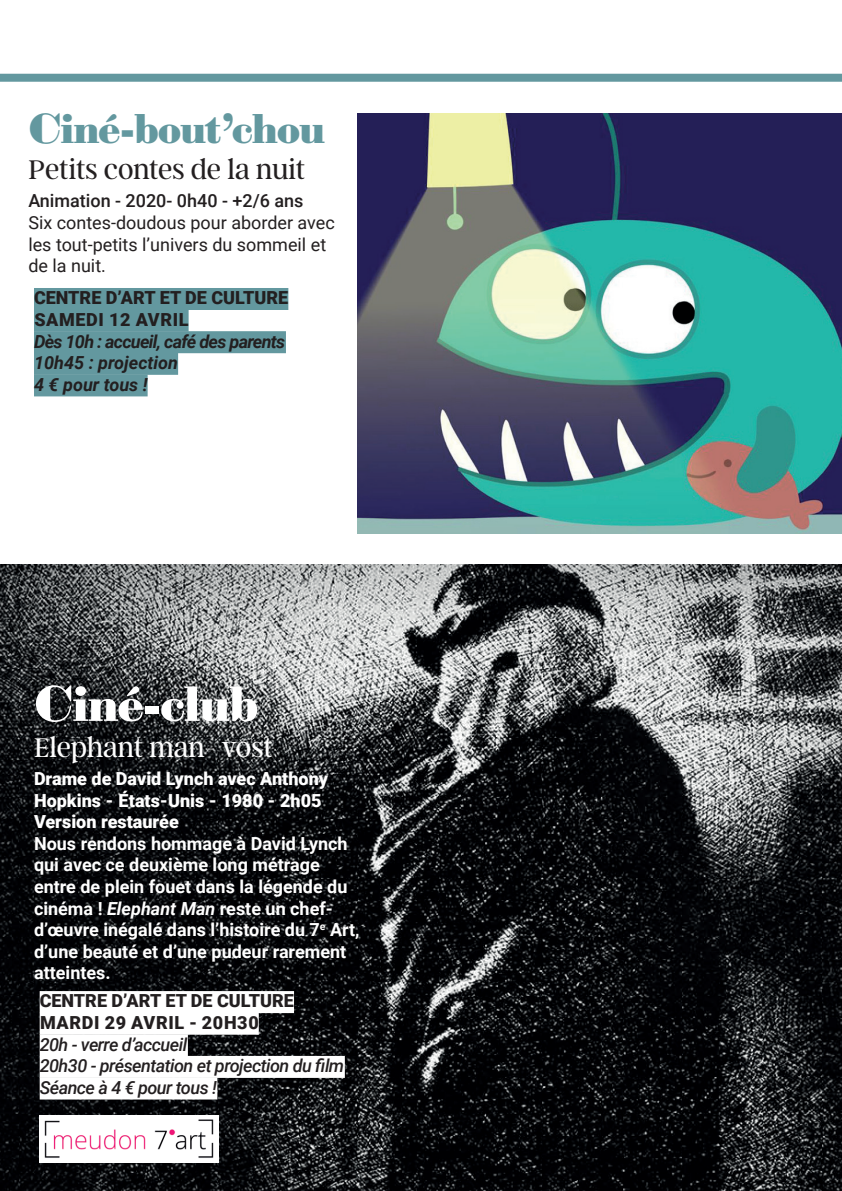
<style>
.page{position:relative;width:842px;height:1191px;background:#fff}
.page>*{position:absolute;margin:0;border:0;box-sizing:border-box;transform-origin:0 0}
.t1{font:50px "Sybarite Small";letter-spacing:-.03em;color:#fff}
.t2{font:42px "Sybarite Small";letter-spacing:-.03em;color:#63989f}
.t3{font:300 30px "Argent CF";letter-spacing:-.005em;color:#231f20}
.t4{font:300 30px "Argent CF";letter-spacing:-.005em;color:#fff}
.t5{font:700 18px/21.6px "Roboto";color:#fff}
.t6{font:18px/21.6px "Roboto";color:#231f20}
.t7{font:900 18px/21.6px "Roboto";color:#231f20}
.t8{font:900 18px/21.6px "Roboto";color:#fff}
.t9{font:italic 500 18px/21.6px "Roboto";letter-spacing:-.03em;color:#231f20}
.t10{font:italic 700 18px/21.6px "Roboto";letter-spacing:-.04em;color:#231f20}
.t11{font:500 18px "Roboto";color:#231f20}
.s1{font-style:italic}
</style>
<div class="page">
<img style="left:0;top:564px;width:842px;height:627px">
<div style="left:0;top:74px;width:842px;height:8px;background:#63989f"></div>
<img style="left:357px;top:114px;width:485px;height:419px">
<div style="left:34px;top:288px;width:254px;height:22px;background:#63989f"></div>
<div style="left:34px;top:309px;width:155px;height:22px;background:#63989f"></div>
<div style="left:34px;top:331px;width:252px;height:22px;background:#63989f"></div>
<div style="left:34px;top:353px;width:144px;height:22px;background:#63989f"></div>
<div style="left:34px;top:374px;width:114px;height:22px;background:#63989f"></div>
<div style="left:40px;top:991px;width:254px;height:22px;background:#fff"></div>
<div style="left:40px;top:1012px;width:219px;height:22px;background:#fff"></div>
<div style="left:40px;top:1034px;width:148px;height:22px;background:#fff"></div>
<div style="left:40px;top:1056px;width:305px;height:22px;background:#fff"></div>
<div style="left:40px;top:1077px;width:177px;height:22px;background:#fff"></div>
<img style="left:40px;top:1115px;width:179px;height:47px">
<h2 class="t2" style="left:28px;top:102px;width:298px">Ciné-bout’chou</h2>
<h3 class="t3" style="left:28px;top:154px;width:278px">Petits contes de la nuit</h3>
<p class="t11" style="left:28px;top:188px;width:277px">Animation - 2020- 0h40 - +2/6 ans</p>
<p class="t6" style="left:28px;top:211px;width:308px">Six contes-doudous pour aborder avec les tout-petits l’univers du sommeil et de la nuit.</p>
<p class="t7" style="left:34px;top:286px;width:256px">CENTRE D’ART ET DE CULTURE<br>SAMEDI 12 AVRIL</p>
<p class="t10" style="left:34px;top:330px;width:253px">Dès 10h : accueil, café des parents<br>10h45 : projection<br>4 € pour tous !</p>
<h1 class="t1" style="left:34px;top:672px;width:226px">Ciné-club</h1>
<h3 class="t4" style="left:34px;top:732px;width:240px">Elephant man- vost</h3>
<p class="t8" style="left:34px;top:767px;width:296px">Drame de David Lynch avec Anthony<br>Hopkins - États-Unis - 1980 - 2h05<br>Version restaurée</p>
<p class="t5" style="left:34px;top:832px;width:327px">Nous rendons hommage à David Lynch qui avec ce deuxième long métrage entre de plein fouet dans la légende du cinéma ! <span class="s1">Elephant Man</span> reste un chef&shy;d’œuvre inégalé dans l’histoire du 7<sup>e</sup> Art, d’une beauté et d’une pudeur rarement atteintes.</p>
<p class="t7" style="left:40px;top:989px;width:256px">CENTRE D’ART ET DE CULTURE<br>MARDI 29 AVRIL - 20H30</p>
<p class="t9" style="left:40px;top:1032px;width:306px">20h - verre d’accueil<br>20h30 - présentation et projection du film<br>Séance à 4 € pour tous !</p>
</div>
